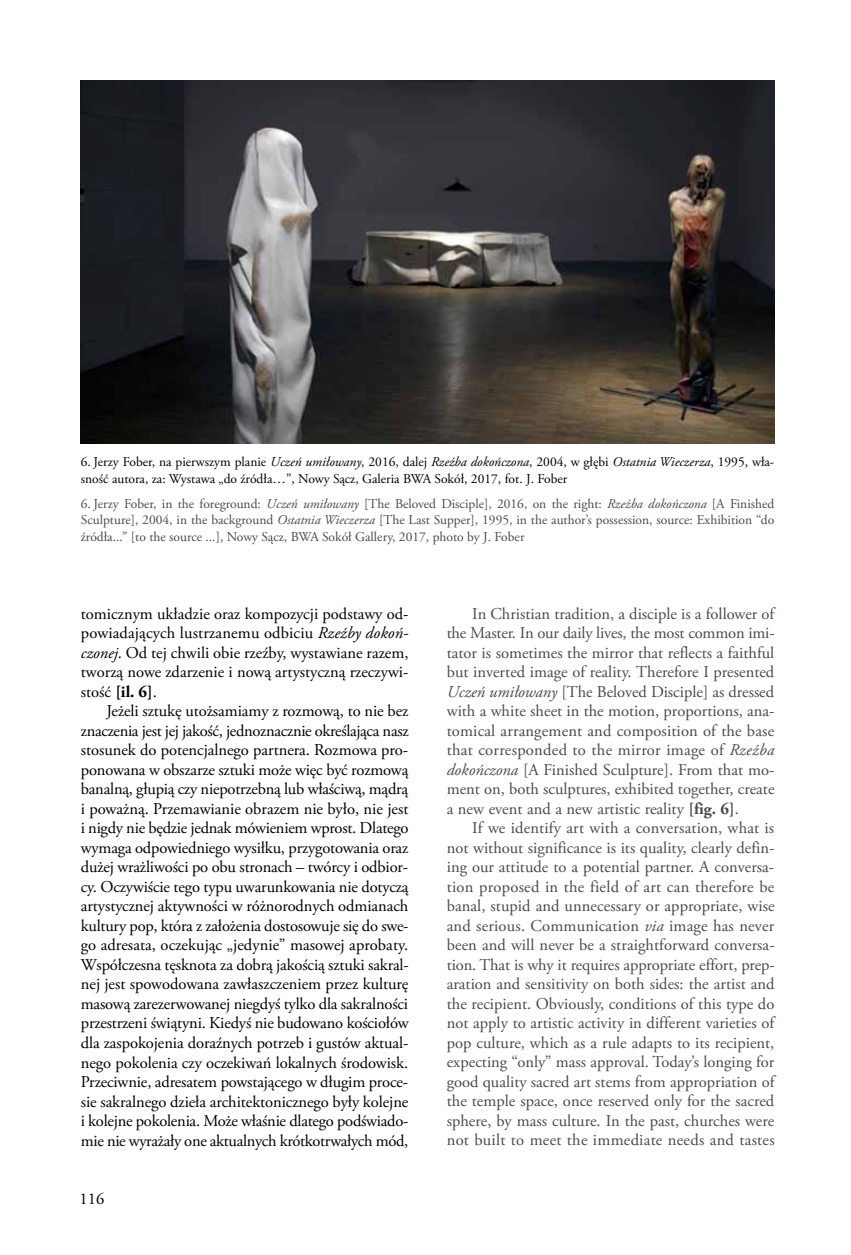
<style>
.page{position:relative;width:851px;height:1255px;background:#fff}
.page>*{position:absolute;margin:0;border:0;box-sizing:border-box;transform-origin:0 0}
.t1{font:16.5px/19.5px "Adobe Garamond Pro";letter-spacing:-.01em;color:#000;text-align:justify}
.t2{font:16.5px/19.5px "Adobe Garamond Pro";color:#4a4a49;text-align:justify}
.t3{font:13.5px/16.5px "Adobe Garamond Pro";color:#4a4a49;text-align:justify}
.t4{font:13.5px/16.5px "Adobe Garamond Pro";color:#000}
.s1{font-style:italic}
.s2{font-weight:700}
</style>
<div class="page">
<img style="left:81px;top:81px;width:693px;height:362px">
<p class="t4" style="left:81px;top:454px;width:694px">6. Jerzy Fober, na pierwszym planie <span class="s1">Uczeń umiłowany</span>, 2016, dalej <span class="s1">Rzeźba dokończona</span>, 2004, w głębi <span class="s1">Ostatnia Wieczerza</span>, 1995, wła&shy;sność autora, za: Wystawa „do źródła…”, Nowy Sącz, Galeria BWA Sokół, 2017, fot. J. Fober</p>
<p class="t3" style="left:81px;top:495px;width:695px">6. Jerzy Fober, in the foreground: <span class="s1">Uczeń umiłowany</span> [The Beloved Disciple], 2016, on the right: <span class="s1">Rzeźba dokończona</span> [A Finished Sculpture], 2004, in the background <span class="s1">Ostatnia Wieczerza</span> [The Last Supper], 1995, in the author’s possession, source: Exhibition “do źródła...” [to the source ...], Nowy Sącz, BWA Sokół Gallery, 2017, photo by J. Fober</p>
<p class="t1" style="left:81px;top:604px;width:329px">tomicznym układzie oraz kompozycji podstawy od&shy;powiadających lustrzanemu odbiciu <span class="s1">Rzeźby dokoń&shy;czonej</span>. Od tej chwili obie rzeźby, wystawiane razem, tworzą nowe zdarzenie i nową artystyczną rzeczywi&shy;stość <span class="s2">[il. 6]</span>.</p>
<p class="t1" style="left:81px;top:701px;width:329px;text-indent:26px">Jeżeli sztukę utożsamiamy z rozmową, to nie bez znaczenia jest jej jakość, jednoznacznie określająca nasz stosunek do potencjalnego partnera. Rozmowa pro&shy;ponowana w obszarze sztuki może więc być rozmową banalną, głupią czy niepotrzebną lub właściwą, mądrą i poważną. Przemawianie obrazem nie było, nie jest i nigdy nie będzie jednak mówieniem wprost. Dlatego wymaga odpowiedniego wysiłku, przygotowania oraz dużej wrażliwości po obu stronach – twórcy i odbior&shy;cy. Oczywiście tego typu uwarunkowania nie dotyczą artystycznej aktywności w różnorodnych odmianach kultury pop, która z założenia dostosowuje się do swe&shy;go adresata, oczekując „jedynie” masowej aprobaty.<br>Współczesna tęsknota za dobrą jakością sztuki sakral&shy;nej jest spowodowana zawłaszczeniem przez kulturę masową zarezerwowanej niegdyś tylko dla sakralności przestrzeni świątyni. Kiedyś nie budowano kościołów dla zaspokojenia doraźnych potrzeb i gustów aktual&shy;nego pokolenia czy oczekiwań lokalnych środowisk.<br>Przeciwnie, adresatem powstającego w długim proce&shy;sie sakralnego dzieła architektonicznego były kolejne i kolejne pokolenia. Może właśnie dlatego podświado&shy;mie nie wyrażały one aktualnych krótkotrwałych mód,</p>
<p class="t1" style="left:79px;top:1189px;width:26px">116</p>
<p class="t2" style="left:446px;top:604px;width:329px;text-indent:26px">In Christian tradition, a disciple is a follower of the Master. In our daily lives, the most common imi&shy;tator is sometimes the mirror that reflects a faithful but inverted image of reality. Therefore I presented <span class="s1">Uczeń umiłowany</span> [The Beloved Disciple] as dressed with a white sheet in the motion, proportions, ana&shy;tomical arrangement and composition of the base that corresponded to the mirror image of <span class="s1">Rzeźba dokończona</span> [A Finished Sculpture]. From that mo&shy;ment on, both sculptures, exhibited together, create a new event and a new artistic reality <span class="s2">[fig. 6]</span>.</p>
<p class="t2" style="left:446px;top:818px;width:329px;text-indent:26px">If we identify art with a conversation, what is not without significance is its quality, clearly defin&shy;ing our attitude to a potential partner. A conversa&shy;tion proposed in the field of art can therefore be banal, stupid and unnecessary or appropriate, wise and serious. Communication <span class="s1">via</span> image has never been and will never be a straightforward conversa&shy;tion. That is why it requires appropriate effort, prep&shy;aration and sensitivity on both sides: the artist and the recipient. Obviously, conditions of this type do not apply to artistic activity in different varieties of pop culture, which as a rule adapts to its recipient, expecting “only” mass approval. Today’s longing for good quality sacred art stems from appropriation of the temple space, once reserved only for the sacred sphere, by mass culture. In the past, churches were not built to meet the immediate needs and tastes</p>
</div>
